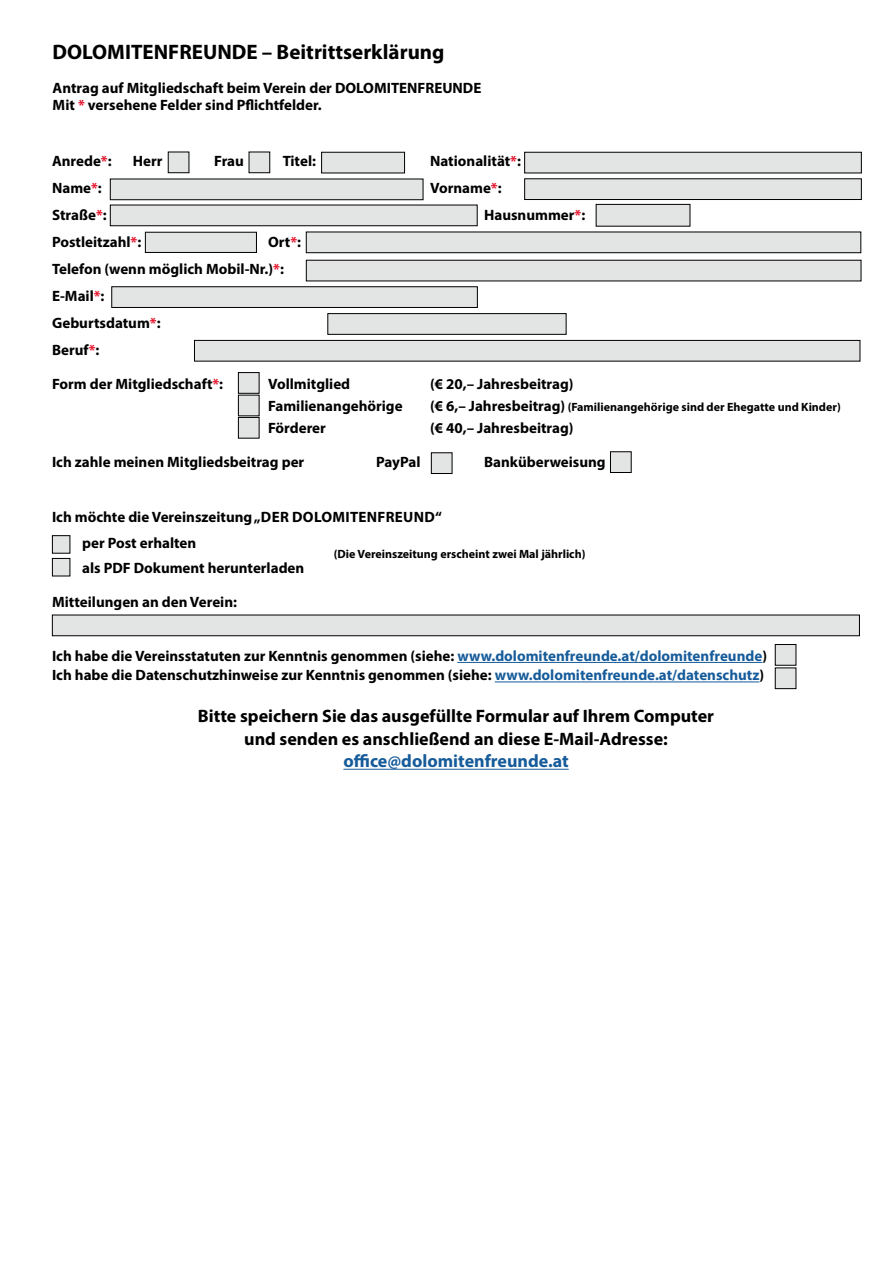
<style>
.page{position:relative;width:893px;height:1263px;background:#fff}
.page>*{position:absolute;margin:0;border:0;box-sizing:border-box;transform-origin:0 0}
.Formular-D-Text-Ü{font:700 21px "Myriad Pro";color:#000}
.Formular-D-Text_1{font:700 18px "Myriad Pro";color:#000}
.Formular-D-Text_1-2{font:700 18px "Myriad Pro";color:#165b9a}
.Formular-D-Text_1-3{font:700 15px "Myriad Pro";color:#000}
.Formular-D-Text_1-4{font:700 12px "Myriad Pro";color:#000}
.s1{color:#e2001a}
.s2{font-size:15px}
.s3{color:#165b9a}
</style>
<div class="page">
<svg style="left:52px;top:614px;width:808px;height:22px;background:#d0d1d1"></svg>
<svg style="left:111px;top:260px;width:750px;height:102px"></svg>
<svg style="left:110px;top:151px;width:752px;height:102px"></svg>
<svg style="left:431px;top:452px;width:22px;height:22px"></svg>
<svg style="left:775px;top:644px;width:21px;height:45px"></svg>
<svg style="left:52px;top:535px;width:18px;height:41px"></svg>
<svg style="left:238px;top:372px;width:22px;height:67px"></svg>
<svg style="left:610px;top:451px;width:22px;height:22px"></svg>
<hr style="left:457px;top:662px;width:305px;height:1px;background:#165b9a">
<hr style="left:495px;top:681px;width:264px;height:1px;background:#165b9a">
<hr style="left:343px;top:769px;width:226px;height:1px;background:#165b9a">
<p class="Formular-D-Text-Ü" style="left:53px;top:38px;width:393px">DOLOMITENFREUNDE – Beitrittserklärung</p>
<p class="Formular-D-Text_1-3" style="left:53px;top:78px;width:430px">Antrag auf Mitgliedschaft beim Verein der DOLOMITENFREUNDE</p>
<p class="Formular-D-Text_1-3" style="left:53px;top:95px;width:271px">Mit <span class="s1">*</span> versehene Felder sind Pflichtfelder.</p>
<p class="Formular-D-Text_1-3" style="left:52px;top:152px;width:61px">Anrede<span class="s1">*</span>:</p>
<p class="Formular-D-Text_1-3" style="left:133px;top:152px;width:31px">Herr</p>
<p class="Formular-D-Text_1-3" style="left:214px;top:152px;width:31px">Frau</p>
<p class="Formular-D-Text_1-3" style="left:283px;top:152px;width:35px">Titel:</p>
<p class="Formular-D-Text_1-3" style="left:430px;top:152px;width:92px">Nationalität<span class="s1">*</span>:</p>
<p class="Formular-D-Text_1-3" style="left:52px;top:179px;width:51px">Name<span class="s1">*</span>:</p>
<p class="Formular-D-Text_1-3" style="left:430px;top:179px;width:73px">Vorname<span class="s1">*</span>:</p>
<p class="Formular-D-Text_1-3" style="left:52px;top:206px;width:56px">Straße<span class="s1">*</span>:</p>
<p class="Formular-D-Text_1-3" style="left:484px;top:206px;width:103px">Hausnummer<span class="s1">*</span>:</p>
<p class="Formular-D-Text_1-3" style="left:52px;top:233px;width:91px">Postleitzahl<span class="s1">*</span>:</p>
<p class="Formular-D-Text_1-3" style="left:268px;top:233px;width:35px">Ort<span class="s1">*</span>:</p>
<p class="Formular-D-Text_1-3" style="left:52px;top:260px;width:233px">Telefon (wenn möglich Mobil-Nr.)<span class="s1">*</span>:</p>
<p class="Formular-D-Text_1-3" style="left:52px;top:287px;width:54px">E-Mail<span class="s1">*</span>:</p>
<p class="Formular-D-Text_1-3" style="left:52px;top:314px;width:110px">Geburtsdatum<span class="s1">*</span>:</p>
<p class="Formular-D-Text_1-3" style="left:52px;top:341px;width:49px">Beruf<span class="s1">*</span>:</p>
<p class="Formular-D-Text_1-3" style="left:52px;top:374px;width:173px">Form der Mitgliedschaft<span class="s1">*</span>:</p>
<p class="Formular-D-Text_1-3" style="left:268px;top:374px;width:84px">Vollmitglied</p>
<p class="Formular-D-Text_1-3" style="left:430px;top:374px;width:145px">(€ 20,– Jahresbeitrag)</p>
<p class="Formular-D-Text_1-3" style="left:268px;top:396px;width:136px">Familienangehörige</p>
<p class="Formular-D-Text_1-4" style="left:430px;top:399px;width:412px"><span class="s2">(€ 6,– Jahresbeitrag)</span> (Familienangehörige sind der Ehegatte und Kinder)</p>
<p class="Formular-D-Text_1-3" style="left:268px;top:418px;width:59px">Förderer</p>
<p class="Formular-D-Text_1-3" style="left:430px;top:418px;width:145px">(€ 40,– Jahresbeitrag)</p>
<p class="Formular-D-Text_1-3" style="left:52px;top:452px;width:254px">Ich zahle meinen Mitgliedsbeitrag per</p>
<p class="Formular-D-Text_1-3" style="left:376px;top:452px;width:46px">PayPal</p>
<p class="Formular-D-Text_1-3" style="left:484px;top:452px;width:123px">Banküberweisung</p>
<p class="Formular-D-Text_1-3" style="left:52px;top:507px;width:391px">Ich möchte die Vereinszeitung „DER DOLOMITENFREUND“</p>
<p class="Formular-D-Text_1-3" style="left:82px;top:533px;width:116px">per Post erhalten</p>
<p class="Formular-D-Text_1-3" style="left:82px;top:558px;width:224px">als PDF Dokument herunterladen</p>
<p class="Formular-D-Text_1-3" style="left:52px;top:592px;width:187px">Mitteilungen an den Verein:</p>
<p class="Formular-D-Text_1-3" style="left:52px;top:646px;width:716px">Ich habe die Vereinsstatuten zur Kenntnis genommen (siehe: <span class="s3">www.dolomitenfreunde.at/dolomitenfreunde</span>)</p>
<p class="Formular-D-Text_1-3" style="left:52px;top:666px;width:713px">Ich habe die Datenschutzhinweise zur Kenntnis genommen (siehe: <span class="s3">www.dolomitenfreunde.at/datenschutz</span>)</p>
<p class="Formular-D-Text_1" style="left:198px;top:705px;width:518px">Bitte speichern Sie das ausgefüllte Formular auf Ihrem Computer</p>
<p class="Formular-D-Text_1" style="left:244px;top:727px;width:425px">und senden es anschließend an diese E-Mail-Adresse:</p>
<p class="Formular-D-Text_1-2" style="left:343px;top:750px;width:227px">office@dolomitenfreunde.at</p>
<p class="Formular-D-Text_1-4" style="left:334px;top:546px;width:253px">(Die Vereinszeitung erscheint zwei Mal jährlich)</p>
</div>
